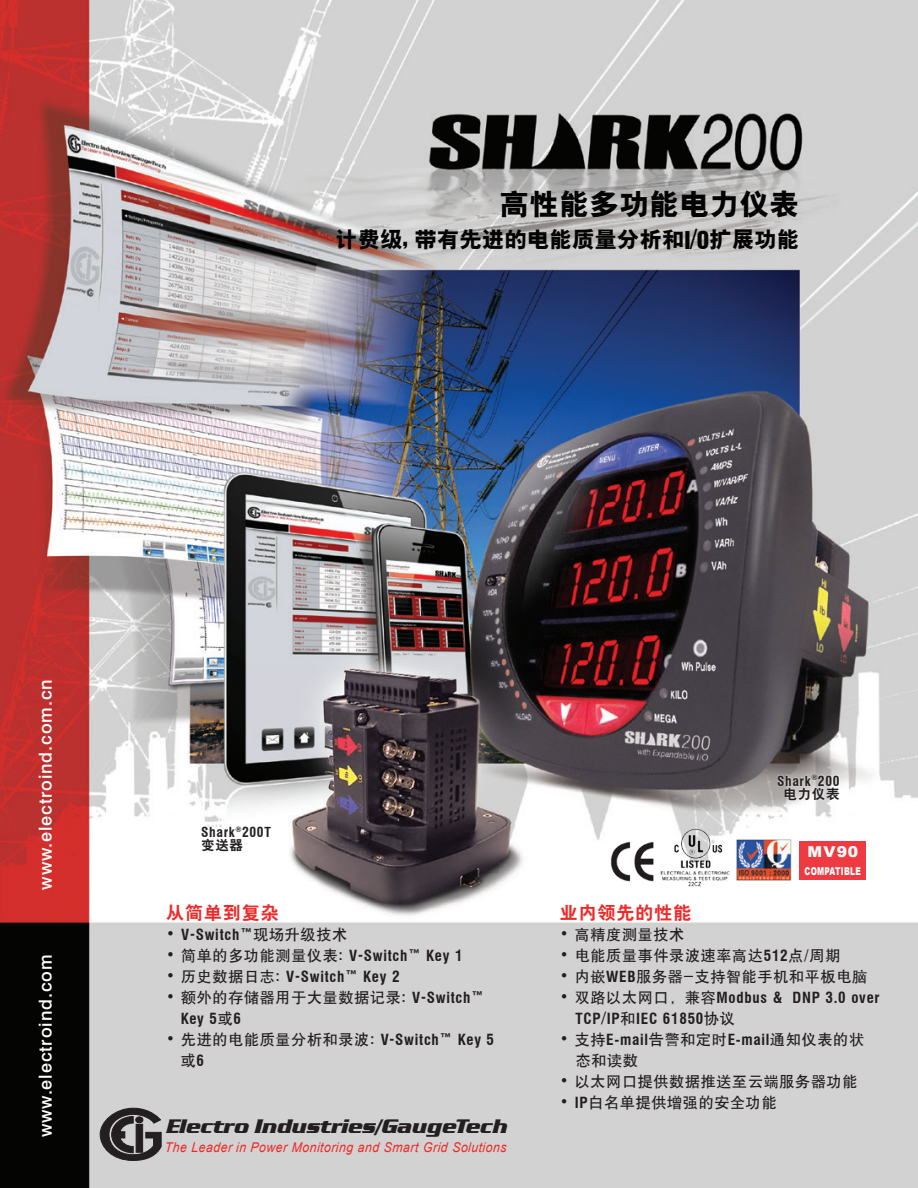
<style>
.page{position:relative;width:918px;height:1188px;background:#fff}
.page>*{position:absolute;margin:0;border:0;box-sizing:border-box;transform-origin:0 0}
.t1{font:30px "H Yb 9 gj";color:#030303}
.t2{font:22.5px "H Yb 9 gj";color:#030303}
.t3{font:italic 700 20.25px "Serpentine D";color:#231f20}
.t4{font:500 18px "Swiss 721 BT";letter-spacing:.05em;color:#fff}
.t5{font:18px "H Yb 2 gj";letter-spacing:.05em;color:#ee2928}
.t6{font:15px/21px "H Yb 1 gj";letter-spacing:.05em;color:#231f20}
.t7{font:700 condensed 15px/21px "Swiss 721 BT";letter-spacing:.05em;color:#231f20}
.t8{font:900 15px "Arial";color:#fff;scale:1.04 1}
.t9{font:italic 13.5px "Arial";letter-spacing:.035em;color:#ee2928;scale:.91 1}
.t10{font:700 condensed 13.5px "Swiss 721 BT";letter-spacing:.05em;color:#231f20}
.t11{font:13.5px "H Yb 2 gj";letter-spacing:.05em;color:#231f20}
.t12{font:900 10.8px "Arial";letter-spacing:.035em;color:#fff;scale:.69 1}
.s1{font-family:"Swiss 921 BT Regular A"}
.s2{font-weight:500;font-stretch:normal}
.s3{font-family:"H Yb 1 gj";font-weight:400;font-stretch:normal}
.s4{font-family:"Swiss 721 BT";font-weight:500}
.s5{font-family:"Swiss 721 BT";font-weight:700;font-stretch:condensed}
</style>
<div class="page">
<img style="left:0;top:0;width:918px;height:1188px">
<div style="left:776px;top:773px;width:65px;height:29px;background:#fff;opacity:.75"></div>
<img style="left:610px;top:828px;width:184px;height:60px">
<svg style="left:100px;top:1108px;width:61px;height:53px;background:#6e6b6c"></svg>
<div style="left:136px;top:1124px;width:7px;height:28px;background:#231f20"></div>
<div style="left:136px;top:1117px;width:7px;height:6px;background:#231f20;border-radius:50%"></div>
<div style="left:136px;top:1117px;width:7px;height:6px;border:1px solid #231f20;border-radius:50%"></div>
<div style="left:800px;top:841px;width:66px;height:38px;background:#ee3a41"></div>
<h1 class="t1" style="left:499px;top:189px;width:301px">高性能多功能电力仪表</h1>
<h2 class="t2" style="left:335px;top:228px;width:466px">计费级<span class="s1">,</span> 带有先进的电能质量分析和<span class="s1">I/O</span>扩展功能</h2>
<p class="t4" style="left:35px;top:890px;width:212px;rotate:-90deg">www.electroind.com.cn</p>
<p class="t4" style="left:35px;top:1137px;width:184px;rotate:-90deg">www.electroind.com</p>
<p class="t10" style="left:201px;top:824px;width:71px">Shark<sup>®</sup>200T</p>
<p class="t11" style="left:201px;top:838px;width:43px">变送器</p>
<p class="t5" style="left:166px;top:903px;width:114px">从简单到复杂</p>
<p class="t7" style="left:166px;top:924px;width:182px"><span class="s2">•</span> V-Switch™<span class="s3">现场升级技术</span></p>
<p class="t7" style="left:166px;top:945px;width:298px"><span class="s2">•</span> <span class="s3">简单的多功能测量仪表</span><span class="s2">:</span> V-Switch™ Key 1</p>
<p class="t7" style="left:166px;top:966px;width:235px"><span class="s2">•</span> <span class="s3">历史数据日志</span><span class="s2">:</span> V-Switch™ Key 2</p>
<p class="t6" style="left:166px;top:987px;width:319px"><span class="s4">•</span> 额外的存储器用于大量数据记录<span class="s4">:</span> <span class="s5">V-Switch™</span></p>
<p class="t7" style="left:181px;top:1008px;width:62px">Key 5<span class="s3">或</span>6</p>
<p class="t7" style="left:166px;top:1029px;width:329px"><span class="s2">•</span> <span class="s3">先进的电能质量分析和录波</span><span class="s2">:</span> V-Switch™ Key 5</p>
<p class="t6" style="left:181px;top:1050px;width:25px">或<span class="s5">6</span></p>
<h3 class="t3" style="left:166px;top:1115px;width:343px">Electro Industries/GaugeTech</h3>
<p class="t9" style="left:165px;top:1138px;width:378px">The Leader in Power Monitoring and Smart Grid Solutions</p>
<p class="t10" style="left:777px;top:773px;width:64px">Shark<sup>®</sup>200</p>
<p class="t11" style="left:784px;top:787px;width:58px">电力仪表</p>
<p class="t8" style="left:807px;top:840px;width:50px">MV90</p>
<p class="t12" style="left:805px;top:863px;width:83px">COMPATIBLE</p>
<p class="t5" style="left:560px;top:903px;width:133px">业内领先的性能</p>
<p class="t6" style="left:560px;top:924px;width:126px"><span class="s4">•</span> 高精度测量技术</p>
<p class="t6" style="left:560px;top:945px;width:282px"><span class="s4">•</span> 电能质量事件录波速率高达<span class="s5">512</span>点<span class="s4">/</span>周期</p>
<p class="t6" style="left:560px;top:966px;width:309px"><span class="s4">•</span> 内嵌<span class="s5">WEB</span>服务器-支持智能手机和平板电脑</p>
<p class="t7" style="left:575px;top:987px;width:306px;text-indent:-16px"><span class="s2">•</span> <span class="s3">双路以太网口，兼容</span>Modbus &amp; DNP 3.0 over<br>TCP/IP<span class="s3">和</span>IEC 61850<span class="s3">协议</span></p>
<p class="t6" style="left:576px;top:1029px;width:290px;text-indent:-16px"><span class="s4">•</span> 支持<span class="s5">E-mail</span>告警和定时<span class="s5">E-mail</span>通知仪表的状态和读数</p>
<p class="t6" style="left:560px;top:1071px;width:299px"><span class="s4">•</span> 以太网口提供数据推送至云端服务器功能</p>
<p class="t6" style="left:560px;top:1092px;width:218px"><span class="s4">•</span> <span class="s5">IP</span>白名单提供增强的安全功能</p>
</div>
